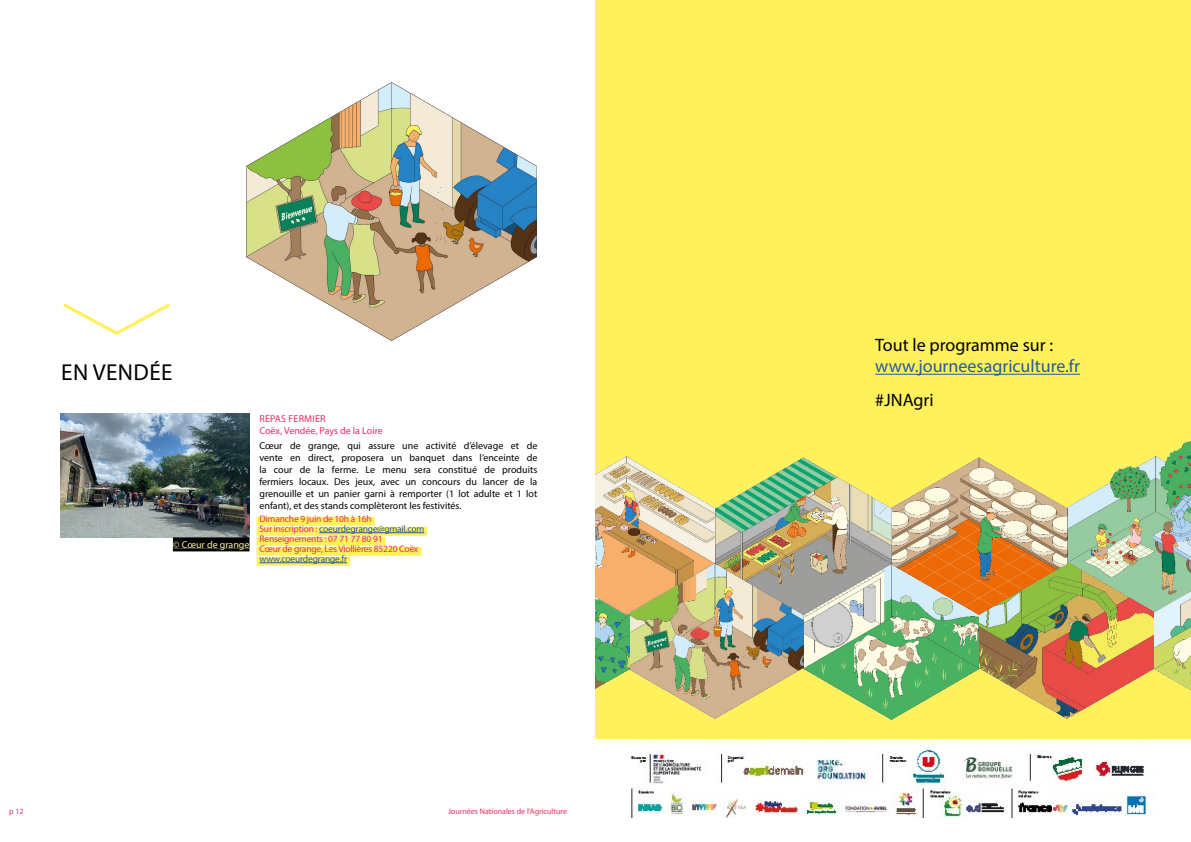
<style>
.page{position:relative;width:1191px;height:842px;background:#fff}
.page>*{position:absolute;margin:0;border:0;box-sizing:border-box;transform-origin:0 0}
.t1{font:23.1px "Myriad Pro";letter-spacing:.02em;color:#000}
.t2{font:18px "Myriad Pro";color:#000}
.t3{font:18px "Myriad Pro";color:#275b9b}
.t4{font:10px/12px "Myriad Pro";color:#000;text-align:justify}
.t5{font:10px/12px "Myriad Pro";color:#e72c61}
.t6{font:10px "Myriad Pro";color:#fef493}
.t7{font:9.5px/10px "Myriad Pro";letter-spacing:-.02em;color:#e72c61}
.t8{font:9.5px "Myriad Pro";letter-spacing:-.02em;color:#275b9b}
.t9{font:8px "Myriad Pro";color:#e72c61}
.s1{color:#275b9b}
</style>
<div class="page">
<img style="left:246px;top:82px;width:290px;height:259px">
<div style="left:257px;top:517px;width:118px;height:5px;background:#fff15b"></div>
<svg style="left:257px;top:522px;width:118px;height:4px"></svg>
<div style="left:257px;top:527px;width:170px;height:5px;background:#fff15b"></div>
<svg style="left:257px;top:532px;width:170px;height:4px"></svg>
<hr style="left:319px;top:532px;width:105px;height:1px;background:#275b9b">
<div style="left:257px;top:537px;width:129px;height:5px;background:#fff15b"></div>
<svg style="left:257px;top:542px;width:129px;height:4px"></svg>
<div style="left:257px;top:547px;width:164px;height:5px;background:#fff15b"></div>
<svg style="left:257px;top:552px;width:164px;height:4px"></svg>
<div style="left:257px;top:557px;width:93px;height:5px;background:#fff15b"></div>
<svg style="left:257px;top:562px;width:93px;height:4px"></svg>
<hr style="left:259px;top:562px;width:88px;height:1px;background:#275b9b">
<svg style="left:63px;top:303px;width:107px;height:32px"></svg>
<img style="left:61px;top:413px;width:188px;height:124px">
<div style="left:173px;top:537px;width:76px;height:11px;background:#000"></div>
<hr style="left:173px;top:548px;width:76px;height:3px;background:#000">
<div style="left:595px;top:0;width:596px;height:738px;background:#fff15b"></div>
<img style="left:631px;top:749px;width:516px;height:69px">
<hr style="left:875px;top:374px;width:205px;height:1px;background:#275b9b">
<img style="left:595px;top:613px;width:596px;height:107px">
<img style="left:1067px;top:440px;width:124px;height:173px">
<img style="left:595px;top:457px;width:472px;height:157px">
<h1 class="t1" style="left:61px;top:358px;width:113px">EN VENDÉE</h1>
<p class="t6" style="left:173px;top:539px;width:78px">© Cœur de grange</p>
<p class="t5" style="left:259px;top:412px;width:125px">REPAS FERMIER<br>Coëx, Vendée, Pays de la Loire</p>
<p class="t4" style="left:259px;top:439px;width:279px">Cœur de grange, qui assure une activité d’élevage et de vente en direct, proposera un banquet dans l’enceinte de la cour de la ferme. Le menu sera constitué de produits fermiers locaux. Des jeux, avec un concours du lancer de la grenouille et un panier garni à remporter (1 lot adulte et 1 lot enfant), et des stands complèteront les festivités.</p>
<p class="t7" style="left:259px;top:513px;width:166px">Dimanche 9 juin de 10h à 16h<br>Sur inscription : <span class="s1">coeurdegrange@gmail.com </span>Renseignements : 07 71 77 80 91<br>Cœur de grange, Les Viollières 85220 Coëx</p>
<p class="t8" style="left:259px;top:553px;width:89px">www.coeurdegrange.fr</p>
<p class="t9" style="left:9px;top:806px;width:16px">p 12</p>
<p class="t9" style="left:448px;top:806px;width:121px">Journées Nationales de l’Agriculture</p>
<h2 class="t2" style="left:875px;top:334px;width:179px">Tout le programme sur :</h2>
<h2 class="t3" style="left:875px;top:355px;width:206px">www.journeesagriculture.fr</h2>
<h2 class="t2" style="left:875px;top:389px;width:60px">#JNAgri</h2>
</div>
